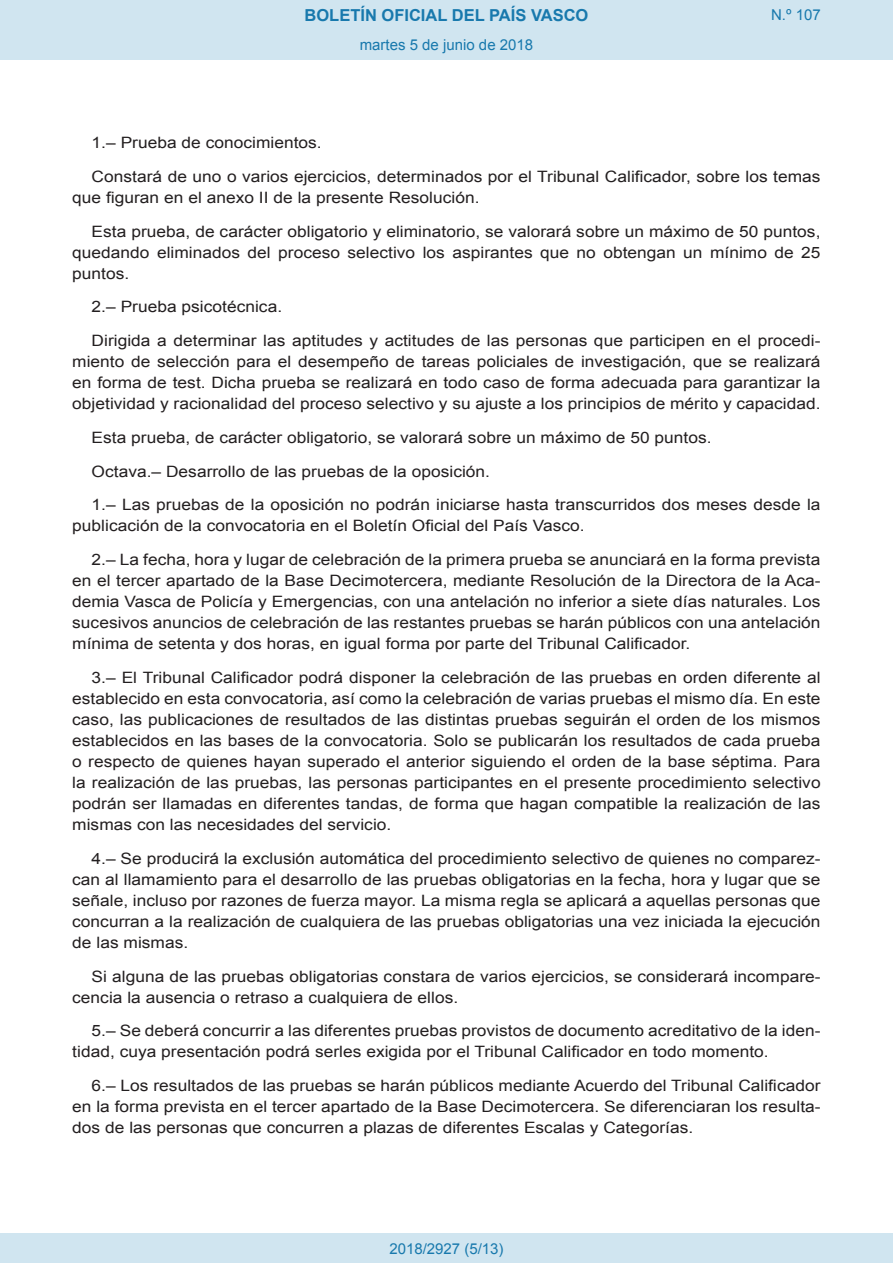
<style>
.page{position:relative;width:893px;height:1263px;background:#fff}
.page>*{position:absolute;margin:0;border:0;box-sizing:border-box;transform-origin:0 0}
.t1{font:700 16.5px "Arial";color:#1879ad}
.BOPVDetalle{font:15.6px/21px "Arial";color:#231f20;text-align:justify;scale:1.11 1}
.Paginacion_Centro{font:15px "Arial";color:#1879ad}
</style>
<div class="page">
<div style="left:0;top:0;width:893px;height:60px;background:#d0e5f0"></div>
<div style="left:0;top:1233px;width:893px;height:30px;background:#d0e5f0"></div>
<p class="t1" style="left:305px;top:4px;width:285px">BOLETÍN OFICIAL DEL PAÍS VASCO</p>
<p class="Paginacion_Centro" style="left:360px;top:35px;width:175px">martes 5 de junio de 2018</p>
<p class="Paginacion_Centro" style="left:771px;top:5px;width:51px">N.º 107</p>
<p class="BOPVDetalle" style="left:92px;top:132px;width:209px">1.– Prueba de conocimientos.</p>
<p class="BOPVDetalle" style="left:72px;top:166px;width:676px;text-indent:19px">Constará de uno o varios ejercicios, determinados por el Tribunal Calificador, sobre los temas que figuran en el anexo II de la presente Resolución.</p>
<p class="BOPVDetalle" style="left:72px;top:221px;width:676px;text-indent:19px">Esta prueba, de carácter obligatorio y eliminatorio, se valorará sobre un máximo de 50 puntos, quedando eliminados del proceso selectivo los aspirantes que no obtengan un mínimo de 25 puntos.</p>
<p class="BOPVDetalle" style="left:92px;top:297px;width:173px">2.– Prueba psicotécnica.</p>
<p class="BOPVDetalle" style="left:72px;top:330px;width:676px;text-indent:19px">Dirigida a determinar las aptitudes y actitudes de las personas que participen en el procedi&shy;miento de selección para el desempeño de tareas policiales de investigación, que se realizará en forma de test. Dicha prueba se realizará en todo caso de forma adecuada para garantizar la objetividad y racionalidad del proceso selectivo y su ajuste a los principios de mérito y capacidad.</p>
<p class="BOPVDetalle" style="left:92px;top:427px;width:560px">Esta prueba, de carácter obligatorio, se valorará sobre un máximo de 50 puntos.</p>
<p class="BOPVDetalle" style="left:92px;top:461px;width:360px">Octava.– Desarrollo de las pruebas de la oposición.</p>
<p class="BOPVDetalle" style="left:72px;top:495px;width:676px;text-indent:19px">1.– Las pruebas de la oposición no podrán iniciarse hasta transcurridos dos meses desde la publicación de la convocatoria en el Boletín Oficial del País Vasco.</p>
<p class="BOPVDetalle" style="left:72px;top:549px;width:676px;text-indent:19px">2.– La fecha, hora y lugar de celebración de la primera prueba se anunciará en la forma prevista en el tercer apartado de la Base Decimotercera, mediante Resolución de la Directora de la Aca&shy;demia Vasca de Policía y Emergencias, con una antelación no inferior a siete días naturales. Los sucesivos anuncios de celebración de las restantes pruebas se harán públicos con una antelación mínima de setenta y dos horas, en igual forma por parte del Tribunal Calificador.</p>
<p class="BOPVDetalle" style="left:72px;top:667px;width:676px;text-indent:19px">3.– El Tribunal Calificador podrá disponer la celebración de las pruebas en orden diferente al establecido en esta convocatoria, así como la celebración de varias pruebas el mismo día. En este caso, las publicaciones de resultados de las distintas pruebas seguirán el orden de los mismos establecidos en las bases de la convocatoria. Solo se publicarán los resultados de cada prueba o respecto de quienes hayan superado el anterior siguiendo el orden de la base séptima. Para la realización de las pruebas, las personas participantes en el presente procedimiento selectivo podrán ser llamadas en diferentes tandas, de forma que hagan compatible la realización de las mismas con las necesidades del servicio.</p>
<p class="BOPVDetalle" style="left:72px;top:848px;width:676px;text-indent:19px">4.– Se producirá la exclusión automática del procedimiento selectivo de quienes no comparez&shy;can al llamamiento para el desarrollo de las pruebas obligatorias en la fecha, hora y lugar que se señale, incluso por razones de fuerza mayor. La misma regla se aplicará a aquellas personas que concurran a la realización de cualquiera de las pruebas obligatorias una vez iniciada la ejecución de las mismas.</p>
<p class="BOPVDetalle" style="left:72px;top:966px;width:676px;text-indent:19px">Si alguna de las pruebas obligatorias constara de varios ejercicios, se considerará incompare&shy;cencia la ausencia o retraso a cualquiera de ellos.</p>
<p class="BOPVDetalle" style="left:72px;top:1020px;width:676px;text-indent:19px">5.– Se deberá concurrir a las diferentes pruebas provistos de documento acreditativo de la iden&shy;tidad, cuya presentación podrá serles exigida por el Tribunal Calificador en todo momento.</p>
<p class="BOPVDetalle" style="left:72px;top:1075px;width:676px;text-indent:19px">6.– Los resultados de las pruebas se harán públicos mediante Acuerdo del Tribunal Calificador en la forma prevista en el tercer apartado de la Base Decimotercera. Se diferenciaran los resulta&shy;dos de las personas que concurren a plazas de diferentes Escalas y Categorías.</p>
<p class="Paginacion_Centro" style="left:389px;top:1238px;width:116px">2018/2927 (5/13)</p>
</div>
